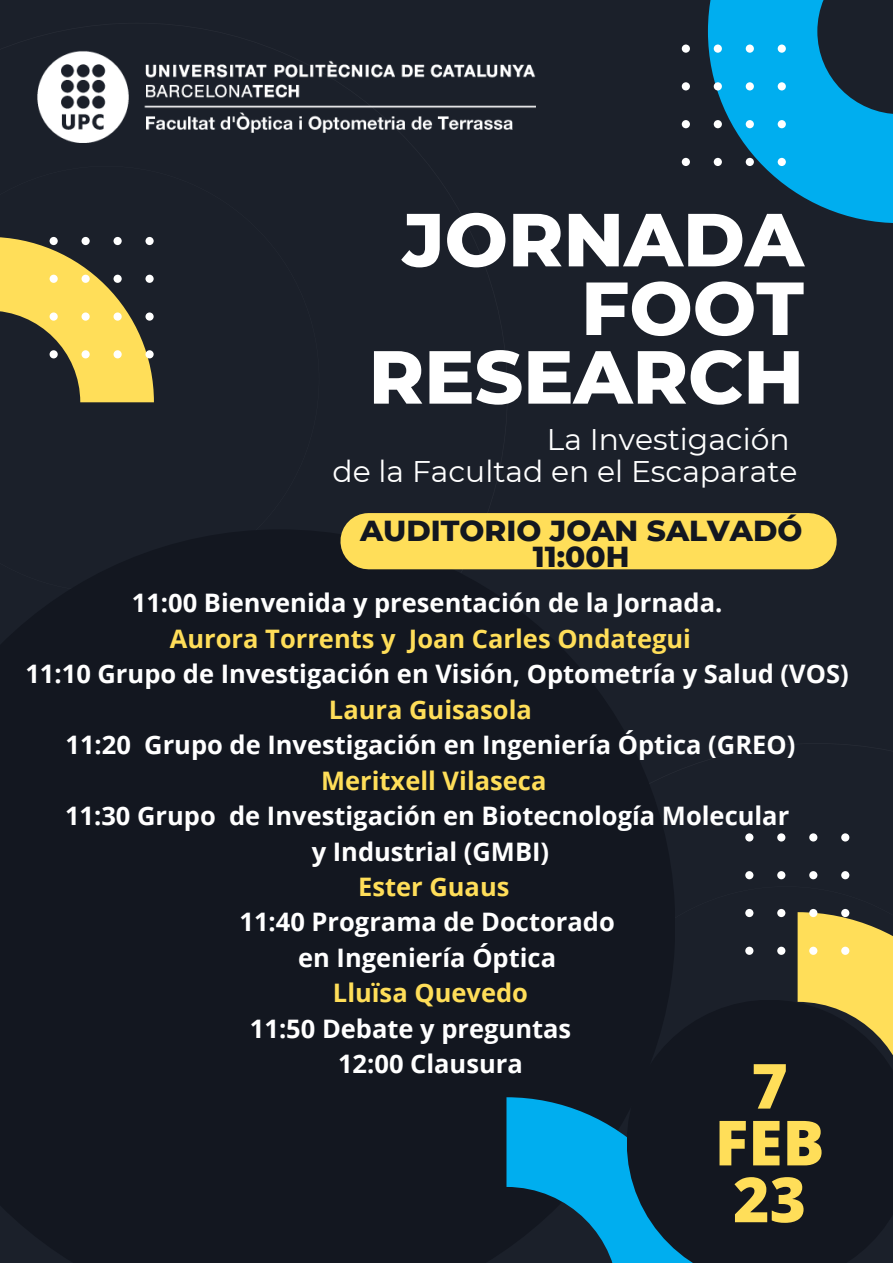
<style>
.page{position:relative;width:893px;height:1263px;background:#1b202a}
.page>*{position:absolute;margin:0;border:0;box-sizing:border-box;transform-origin:0 0}
.t1{font:800 75px/68.6px "Montserrat";color:#fff;text-align:right}
.t2{font:800 62.25px/56.8px "Open Sans";color:#ffde59;text-align:center}
.t3{font:29.85px/32.1px "Montserrat";color:#fff;text-align:right}
.t4{font:800 29.47px/26.5px "Montserrat";color:#131720;text-align:center}
.t5{font:700 25.5px/35.4px "Open Sans";color:#fff;text-align:center}
.t6{font:700 25.5px "Open Sans";color:#ffde59}
</style>
<div class="page">
<svg style="left:506px;top:1097px;width:121px;height:166px"></svg>
<svg style="left:0;top:237px;width:154px;height:165px"></svg>
<svg style="left:682px;top:0;width:211px;height:223px"></svg>
<svg style="left:745px;top:833px;width:148px;height:167px"></svg>
<svg style="left:627px;top:1000px;width:266px;height:263px;fill:#131720"></svg>
<div style="left:368px;top:513px;width:440px;height:56px;background:#ffde59"></div>
<img style="left:37px;top:51px;width:499px;height:92px">
<h1 class="t1" style="left:369px;top:205px;width:437px">JORNADA<br>FOOT<br>RESEARCH</h1>
<p class="t3" style="left:332px;top:423px;width:466px">La Investigación<br>de la Facultad en el Escaparate</p>
<p class="t4" style="left:360px;top:517px;width:444px">AUDITORIO JOAN SALVADÓ<br>11:00H</p>
<p class="t5" style="left:132px;top:585px;width:592px">11:00 Bienvenida y presentación de la Jornada.</p>
<p class="t6" style="left:170px;top:621px;width:522px">Aurora Torrents y Joan Carles Ondategui</p>
<p class="t5" style="left:25px;top:656px;width:825px">11:10 Grupo de Investigación en Visión, Optometría y Salud (VOS)</p>
<p class="t6" style="left:329px;top:691px;width:204px">Laura Guisasola</p>
<p class="t5" style="left:65px;top:726px;width:731px">11:20 Grupo de Investigación en Ingeniería Óptica (GREO)</p>
<p class="t6" style="left:321px;top:762px;width:227px">Meritxell Vilaseca</p>
<p class="t5" style="left:65px;top:797px;width:726px">11:30 Grupo de Investigación en Biotecnología Molecular y Industrial (GMBI)</p>
<p class="t6" style="left:358px;top:869px;width:153px">Ester Guaus</p>
<p class="t5" style="left:239px;top:904px;width:377px">11:40 Programa de Doctorado en Ingeniería Óptica</p>
<p class="t6" style="left:333px;top:975px;width:197px">Lluïsa Quevedo</p>
<p class="t5" style="left:338px;top:1010px;width:235px;text-align:left;text-indent:-88px">11:50 Debate y preguntas<br>12:00 Clausura</p>
<h2 class="t2" style="left:714px;top:1056px;width:111px">7<br>FEB<br>23</h2>
</div>
